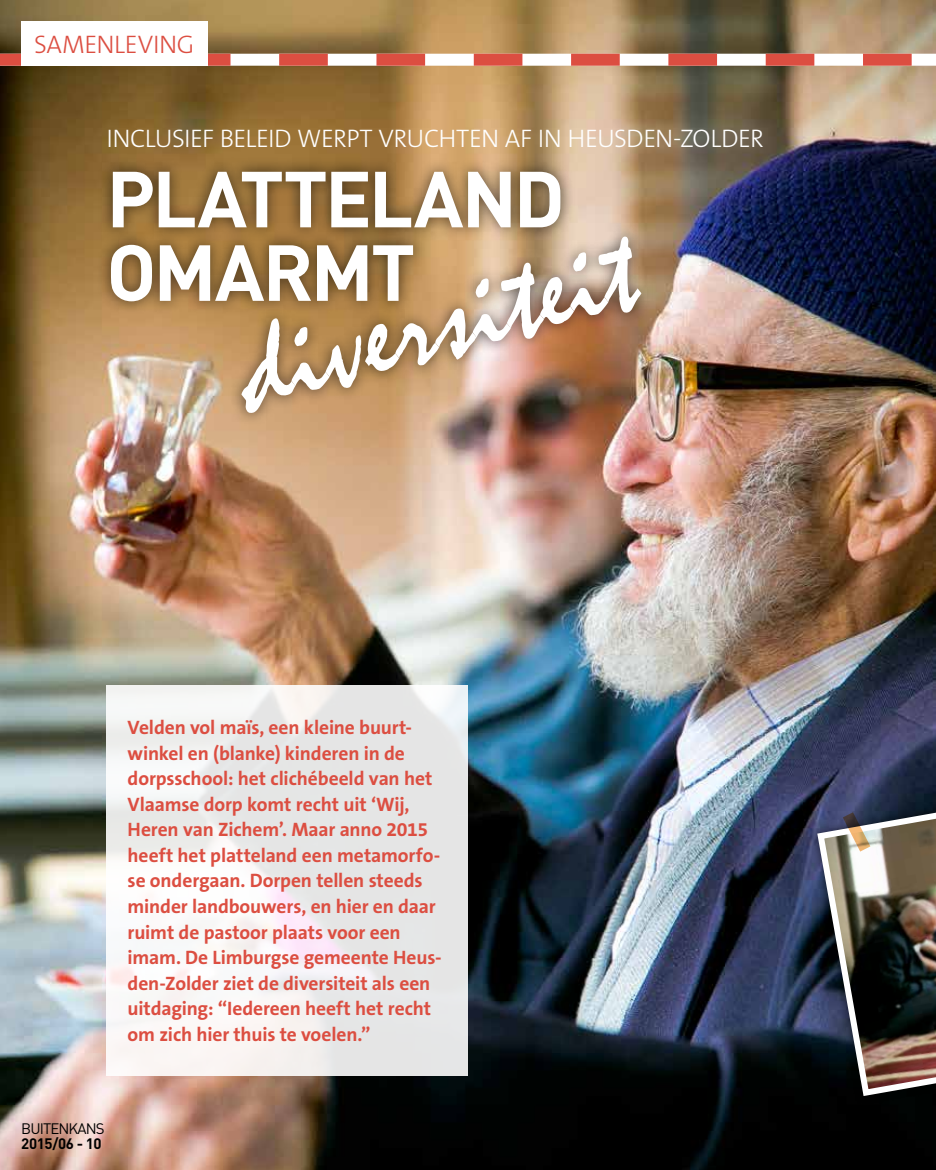
<style>
.page{position:relative;width:936px;height:1170px;background:#fff}
.page>*{position:absolute;margin:0;border:0;box-sizing:border-box;transform-origin:0 0}
.t1{font:126.75px "Mistral";color:#fff}
.t2{font:700 78px/73.5px "DIN";letter-spacing:-.04em;color:#fff}
.t3{font:300 25.5px "The Sans B3";letter-spacing:-.02em;color:#fff}
.t4{font:300 25.5px "The Sans B3";letter-spacing:-.015em;color:#dc4e41}
.t5{font:700 19.5px/25.5px "The Sans B7";letter-spacing:-.005em;color:#dc4e41}
.t6{font:15px "DIN";letter-spacing:-.06em;color:#000}
.t7{font:700 15px "DIN";letter-spacing:-.025em;color:#000}
</style>
<div class="page">
<img style="left:0;top:0;width:935px;height:1169px">
<div style="left:97px;top:157px;width:477px;height:158px;background:#000;opacity:.6"></div>
<svg style="left:106px;top:685px;width:362px;height:390px;fill:#e9e9e9"></svg>
<div style="left:228px;top:223px;width:425px;height:203px;background:#000;opacity:.6"></div>
<div style="left:808px;top:750px;width:127px;height:354px;background:#000;opacity:.6"></div>
<img style="left:813px;top:755px;width:122px;height:344px">
<svg style="left:0;top:54px;width:935px;height:12px"></svg>
<div style="left:21px;top:21px;width:186px;height:45px;background:#fff"></div>
<h3 class="t4" style="left:34px;top:31px;width:162px">SAMENLEVING</h3>
<h3 class="t3" style="left:106px;top:125px;width:659px">INCLUSIEF BELEID WERPT VRUCHTEN AF IN HEUSDEN-ZOLDER</h3>
<h2 class="t2" style="left:106px;top:159px;width:460px">PLATTELAND<br>OMARMT</h2>
<h1 class="t1" style="left:219px;top:304px;width:411px;rotate:-15deg">diversiteit</h1>
<p class="t5" style="left:128px;top:715px;width:315px">Velden vol maïs, een kleine buurt&shy;winkel en (blanke) kinderen in de dorpsschool: het clichébeeld van het Vlaamse dorp komt recht uit ‘Wij, Heren van Zichem’. Maar anno 2015 heeft het platteland een metamorfo&shy;se ondergaan. Dorpen tellen steeds minder landbouwers, en hier en daar ruimt de pastoor plaats voor een imam. De Limburgse gemeente Heus&shy;den-Zolder ziet de diversiteit als een uitdaging: “Iedereen heeft het recht om zich hier thuis te voelen.”</p>
<p class="t6" style="left:21px;top:1118px;width:85px">BUITENKANS</p>
<p class="t7" style="left:21px;top:1133px;width:82px">2015/06 - 10</p>
</div>
